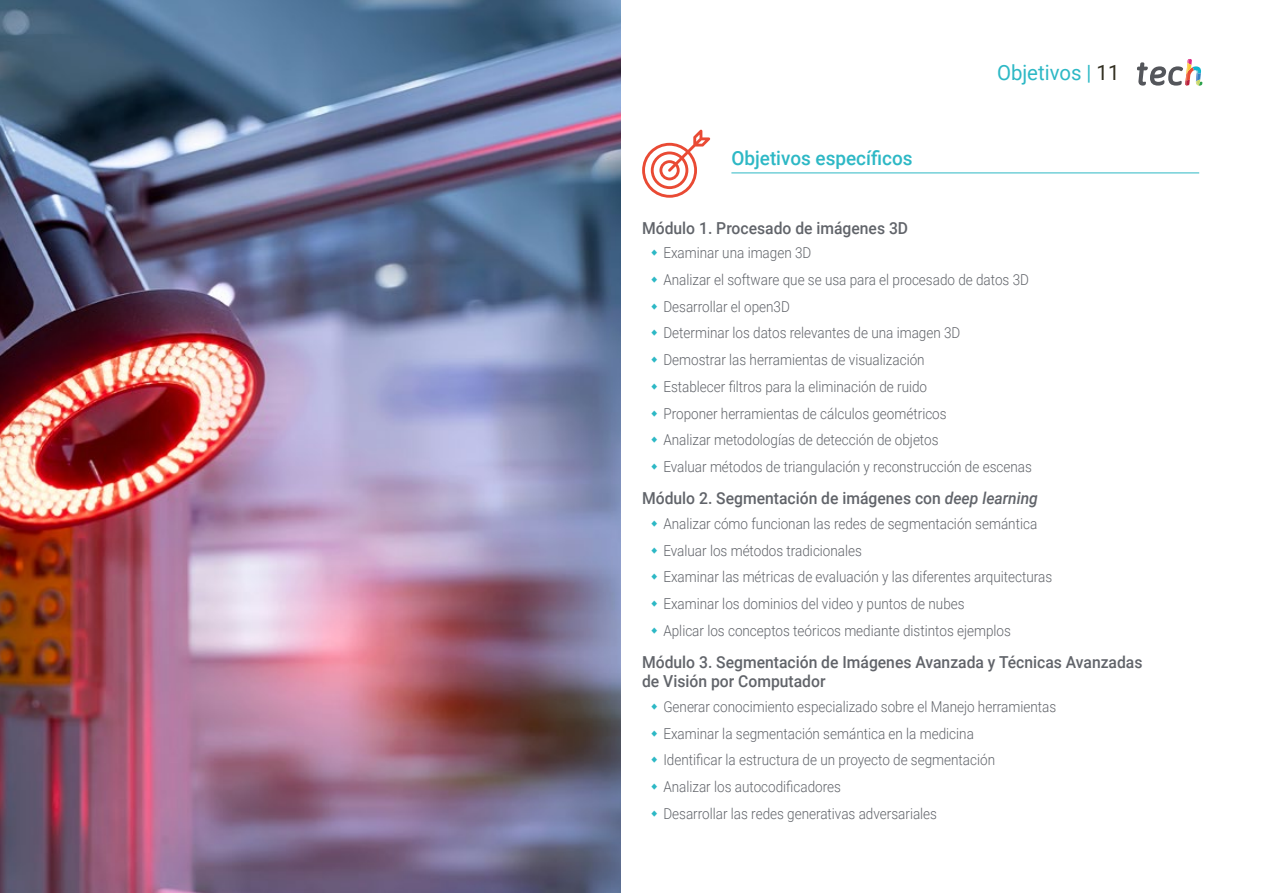
<style>
.page{position:relative;width:1263px;height:893px;background:#fff}
.page>*{position:absolute;margin:0;border:0;box-sizing:border-box;transform-origin:0 0}
.t1{font:21px "Roboto";color:#2db8c5}
.t2{font:500 19.5px "Roboto";color:#2db8c5}
.t3{font:500 16.5px/19.5px "Roboto";color:#61646a;scale:.95 1}
.t4{font:300 15px/26.7px "Roboto";color:#61646a;scale:.9 1}
.s1{color:#312e20}
.s2{font-style:italic}
</style>
<div class="page">
<svg style="left:1137px;top:59px;width:65px;height:27px"></svg>
<hr style="left:731px;top:173px;width:468px;height:1px;background:#2db8c5">
<svg style="left:642px;top:130px;width:68px;height:68px"></svg>
<img style="left:0;top:0;width:621px;height:893px">
<h2 class="t2" style="left:731px;top:144px;width:183px">Objetivos específicos</h2>
<h1 class="t1" style="left:997px;top:57px;width:124px">Objetivos | <span class="s1">11</span></h1>
<p class="t3" style="left:642px;top:217px;width:282px">Módulo 1. Procesado de imágenes 3D</p>
<p class="t4" style="left:663px;top:239px;width:411px">Examinar una imagen 3D<br>Analizar el software que se usa para el procesado de datos 3D Desarrollar el open3D<br>Determinar los datos relevantes de una imagen 3D<br>Demostrar las herramientas de visualización<br>Establecer filtros para la eliminación de ruido<br>Proponer herramientas de cálculos geométricos<br>Analizar metodologías de detección de objetos<br>Evaluar métodos de triangulación y reconstrucción de escenas</p>
<p class="t3" style="left:642px;top:488px;width:418px">Módulo 2. Segmentación de imágenes con <span class="s2">deep learning</span></p>
<p class="t4" style="left:663px;top:510px;width:433px">Analizar cómo funcionan las redes de segmentación semántica Evaluar los métodos tradicionales<br>Examinar las métricas de evaluación y las diferentes arquitecturas Examinar los dominios del video y puntos de nubes<br>Aplicar los conceptos teóricos mediante distintos ejemplos</p>
<p class="t3" style="left:642px;top:652px;width:528px">Módulo 3. Segmentación de Imágenes Avanzada y Técnicas Avanzadas de Visión por Computador</p>
<p class="t4" style="left:663px;top:693px;width:438px">Generar conocimiento especializado sobre el Manejo herramientas Examinar la segmentación semántica en la medicina<br>Identificar la estructura de un proyecto de segmentación<br>Analizar los autocodificadores<br>Desarrollar las redes generativas adversariales</p>
</div>
